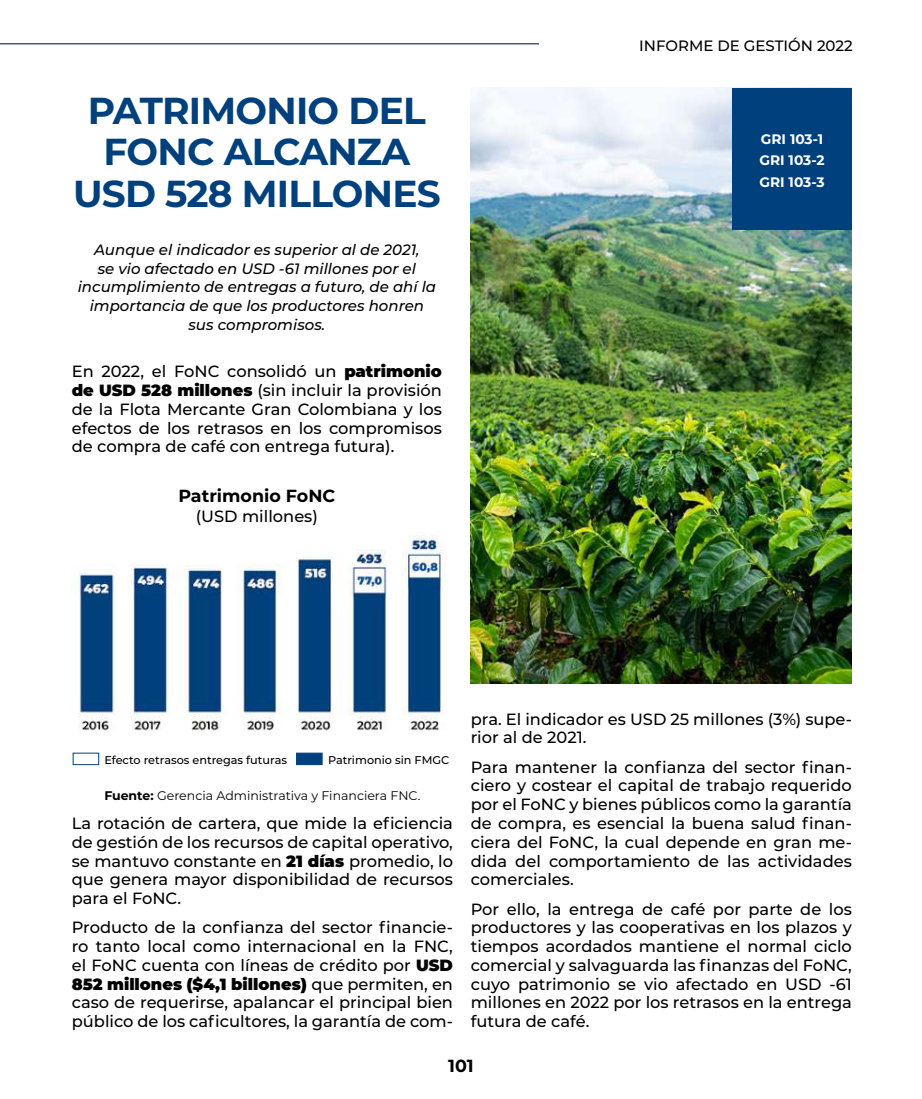
<style>
.page{position:relative;width:922px;height:1099px;background:#fff}
.page>*{position:absolute;margin:0;border:0;box-sizing:border-box;transform-origin:0 0}
.t1{font:700 37.5px/41.2px "Montserrat";letter-spacing:-.02em;color:#00407c;text-align:center}
.t2{font:700 17.5px "Montserrat";color:#000}
.t3{font:500 16.25px/18.8px "Montserrat";color:#000;text-align:justify}
.t4{font:italic 500 15px/18.8px "Montserrat";color:#000;text-align:center}
.t5{font:500 15px "Montserrat";color:#000}
.t6{font:700 13.75px/21.2px "Montserrat";color:#fff;text-align:justify}
.t7{font:12.5px "Montserrat";color:#000}
.t8{font:500 11.25px "Montserrat";color:#000}
.s1{font-weight:900}
.s2{font-weight:700}
</style>
<div class="page">
<hr style="left:0;top:43px;width:539px;height:1px;background:#123e6e">
<img style="left:470px;top:88px;width:381px;height:595px">
<div style="left:732px;top:88px;width:119px;height:141px;background:#00407c"></div>
<img style="left:72px;top:535px;width:374px;height:196px">
<div style="left:73px;top:752px;width:26px;height:13px;border:1px solid #00407d"></div>
<div style="left:296px;top:752px;width:26px;height:13px;background:#00407d;border:1px solid #00407d"></div>
<h1 class="t1" style="left:73px;top:88px;width:369px">PATRIMONIO DEL<br>FONC ALCANZA<br>USD 528 MILLONES</h1>
<p class="t4" style="left:78px;top:239px;width:360px">Aunque el indicador es superior al de 2021,<br>se vio afectado en USD -61 millones por el incumplimiento de entregas a futuro, de ahí la importancia de que los productores honren sus compromisos.</p>
<p class="t3" style="left:72px;top:361px;width:371px">En 2022, el FoNC consolidó un <span class="s1">patrimonio de USD 528 millones</span> (sin incluir la provisión de la Flota Mercante Gran Colombiana y los efectos de los retrasos en los compromisos de compra de café con entrega futura).</p>
<p class="t2" style="left:178px;top:483px;width:158px">Patrimonio FoNC</p>
<p class="t3" style="left:196px;top:506px;width:124px">(USD millones)</p>
<p class="t5" style="left:639px;top:35px;width:215px">INFORME DE GESTIÓN 2022</p>
<p class="t6" style="left:759px;top:128px;width:67px">GRI 103-1<br>GRI 103-2<br>GRI 103-3</p>
<p class="t8" style="left:104px;top:751px;width:184px">Efecto retrasos entregas futuras</p>
<p class="t8" style="left:328px;top:751px;width:123px">Patrimonio sin FMGC</p>
<p class="t7" style="left:104px;top:786px;width:317px"><span class="s2">Fuente:</span> Gerencia Administrativa y Financiera FNC.</p>
<p class="t3" style="left:72px;top:813px;width:382px">La rotación de cartera, que mide la eficiencia de gestión de los recursos de capital operativo, se mantuvo constante en <span class="s1">21 días</span> promedio, lo que genera mayor disponibilidad de recursos para el FoNC.</p>
<p class="t3" style="left:72px;top:917px;width:382px">Producto de la confianza del sector financie&shy;ro tanto local como internacional en la FNC, el FoNC cuenta con líneas de crédito por <span class="s1">USD 852 millones ($4,1 billones)</span> que permiten, en caso de requerirse, apalancar el principal bien público de los caficultores, la garantía de com-</p>
<p class="t3" style="left:470px;top:708px;width:382px">pra. El indicador es USD 25 millones (3%) supe&shy;rior al de 2021.</p>
<p class="t3" style="left:470px;top:757px;width:382px">Para mantener la confianza del sector finan&shy;ciero y costear el capital de trabajo requerido por el FoNC y bienes públicos como la garantía de compra, es esencial la buena salud finan&shy;ciera del FoNC, la cual depende en gran me&shy;dida del comportamiento de las actividades comerciales.</p>
<p class="t3" style="left:470px;top:898px;width:382px">Por ello, la entrega de café por parte de los productores y las cooperativas en los plazos y tiempos acordados mantiene el normal ciclo comercial y salvaguarda las finanzas del FoNC, cuyo patrimonio se vio afectado en USD -61 millones en 2022 por los retrasos en la entrega futura de café.</p>
<p class="t2" style="left:448px;top:1052px;width:27px">101</p>
</div>
